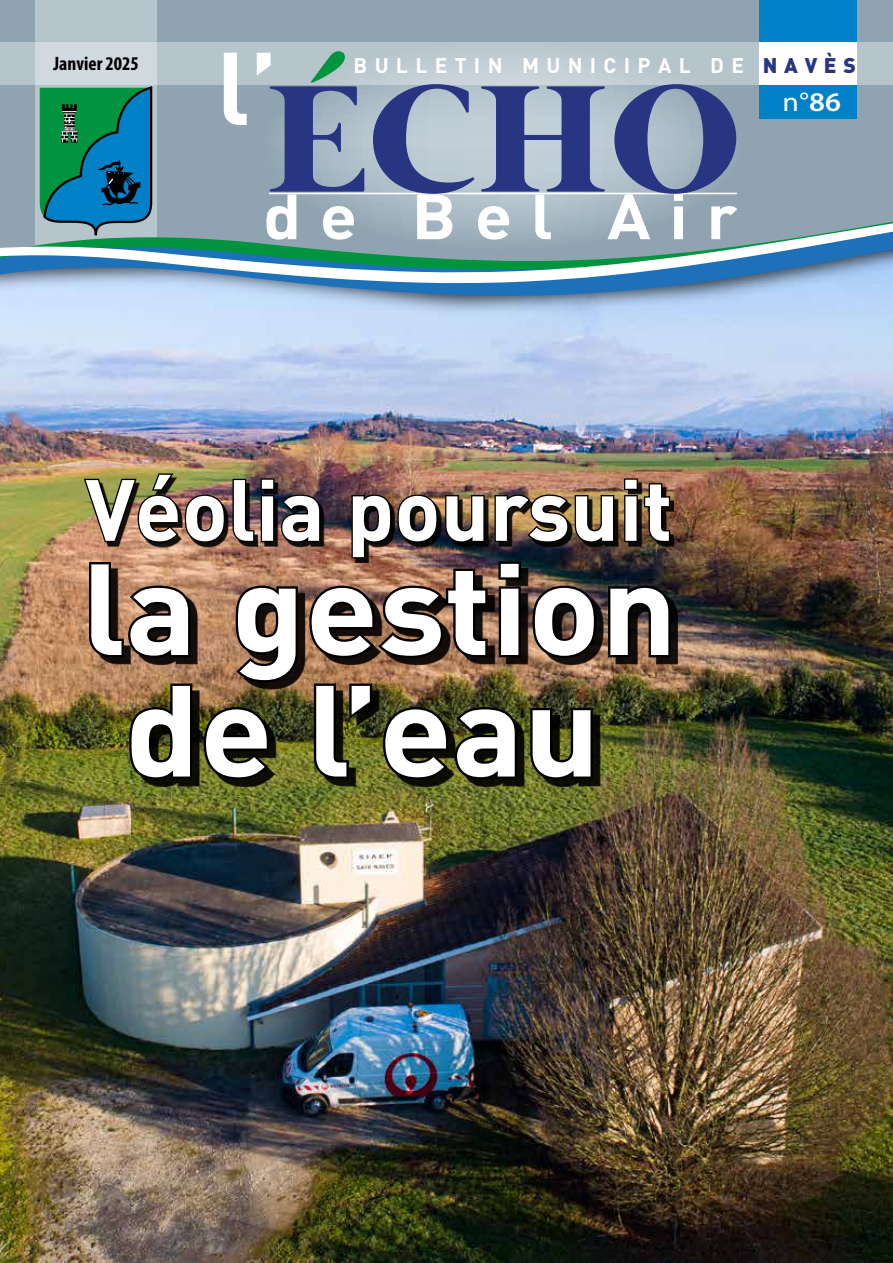
<style>
.page{position:relative;width:893px;height:1263px;background:#fff}
.page>*{position:absolute;margin:0;border:0;box-sizing:border-box;transform-origin:0 0}
.t1{font:700 127.35px/121.5px "DIN";color:#fff;text-align:center;scale:1.05 1}
.t2{font:700 101.4px "DIN";color:#fff}
.t3{font:700 85.35px "DIN";color:#fff}
.t4{font:700 62.85px "DIN";letter-spacing:.27em;color:#fff;scale:1.09 1}
.t5{font:27px "Myriad Pro";color:#fff;scale:1.1 1}
.t6{font:700 21px "DIN";letter-spacing:.345em;color:#fff}
.t7{font:700 condensed 19.5px "Myriad Pro";color:#000}
.s1{font-weight:900;color:#283583}
.s2{font-weight:600}
</style>
<div class="page">
<img style="left:0;top:327px;width:893px;height:936px">
<div style="left:0;top:0;width:893px;height:185px;background:#8fa4b0"></div>
<svg style="left:259px;top:85px;width:480px;height:100px;background:#a8b9c3"></svg>
<div style="left:759px;top:0;width:98px;height:119px;background:#0080c7"></div>
<div style="left:35px;top:0;width:121px;height:250px;background:#b6c4cc"></div>
<svg style="left:0;top:42px;width:893px;height:43px;background:#becad1"></svg>
<div style="left:759px;top:42px;width:98px;height:43px;background:#fff"></div>
<svg style="left:40px;top:86px;width:113px;height:99px;background:#087f6c"></svg>
<svg style="left:0;top:185px;width:893px;height:13px;background:#82a2b1"></svg>
<svg style="left:0;top:198px;width:893px;height:129px;background:#9fbacf"></svg>
<svg style="left:0;top:208px;width:893px;height:113px;background:#8db2c6"></svg>
<svg style="left:373px;top:84px;width:101px;height:110px;background:#8694b5"></svg>
<svg style="left:481px;top:86px;width:124px;height:106px;background:#707eaa"></svg>
<svg style="left:614px;top:84px;width:122px;height:110px;background:#6d7da5"></svg>
<svg style="left:270px;top:51px;width:94px;height:141px;background:#7a8eaa"></svg>
<div style="left:88px;top:477px;width:586px;height:86px;background:#000;opacity:.9"></div>
<img style="left:82px;top:471px;width:240px;height:73px">
<img style="left:350px;top:493px;width:136px;height:67px">
<svg style="left:493px;top:493px;width:123px;height:51px;background:#403320"></svg>
<svg style="left:623px;top:477px;width:48px;height:66px;background:#3a2a1d"></svg>
<div style="left:96px;top:568px;width:582px;height:219px;background:#000;opacity:.9"></div>
<svg style="left:87px;top:560px;width:106px;height:100px;background:#564031"></svg>
<svg style="left:232px;top:583px;width:68px;height:102px;background:#38281e"></svg>
<svg style="left:307px;top:566px;width:183px;height:94px;background:#4a3529"></svg>
<svg style="left:496px;top:559px;width:27px;height:101px;background:#251c18"></svg>
<svg style="left:530px;top:583px;width:69px;height:77px;background:#322620"></svg>
<svg style="left:606px;top:583px;width:67px;height:77px;background:#241d18"></svg>
<img style="left:125px;top:681px;width:70px;height:101px">
<svg style="left:201px;top:705px;width:70px;height:77px;background:#1f200a"></svg>
<img style="left:312px;top:681px;width:207px;height:101px">
<svg style="left:528px;top:705px;width:67px;height:77px;background:#1f210b"></svg>
<p class="t7" style="left:54px;top:51px;width:87px">Janvier 2025</p>
<h2 class="t2" style="left:217px;top:22px;width:62px">l’</h2>
<p class="t6" style="left:354px;top:52px;width:504px">BULLETIN MUNICIPAL DE <span class="s1">NAVÈS</span></p>
<p class="t5" style="left:783px;top:85px;width:55px">n°<span class="s2">86</span></p>
<h3 class="t4" style="left:263px;top:175px;width:437px">de Bel Air</h3>
<h3 class="t3" style="left:85px;top:454px;width:589px">Véolia poursuit</h3>
<h1 class="t1" style="left:82px;top:543px;width:568px">la gestion de l’eau</h1>
</div>
